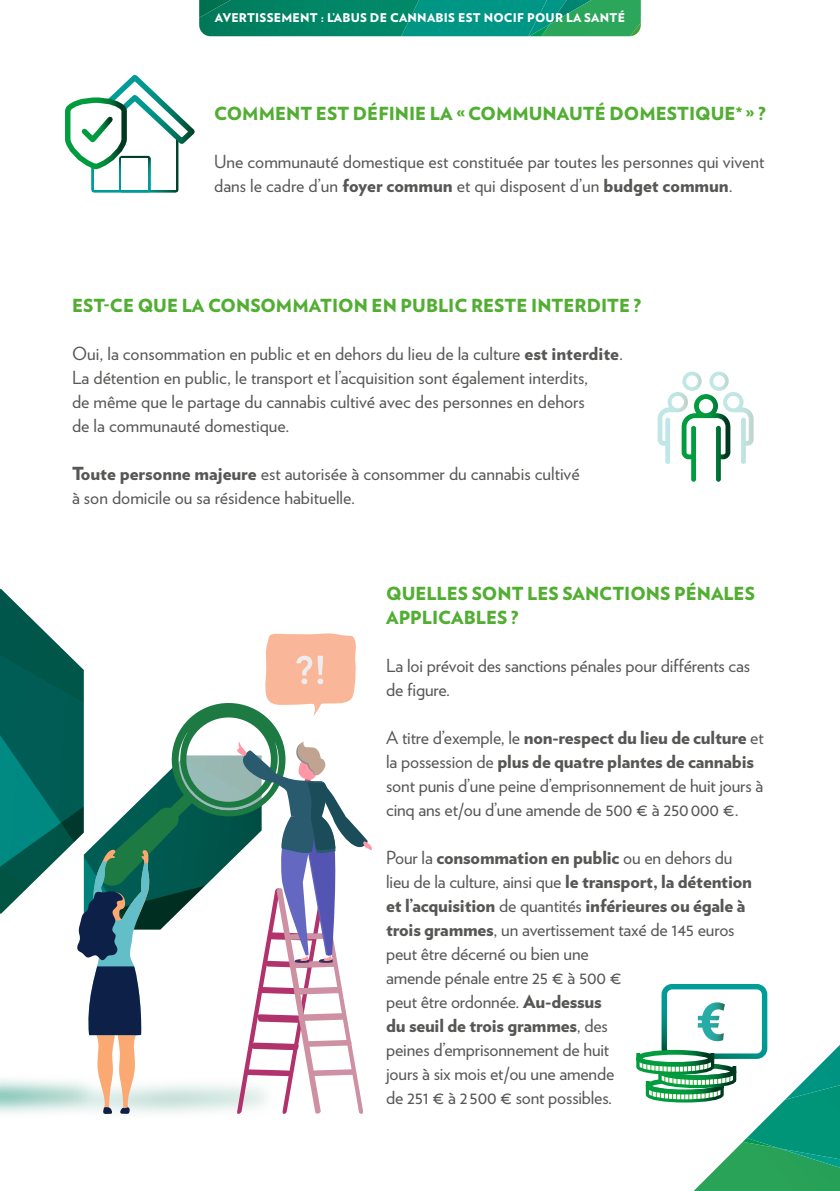
<style>
.page{position:relative;width:840px;height:1191px;background:#fff}
.page>*{position:absolute;margin:0;border:0;box-sizing:border-box;transform-origin:0 0}
.t1{font:18px/24px "Verlag";color:#575756}
.t2{font:900 18px/24px "Verlag";color:#52ae32}
.t3{font:900 12px "Verlag";letter-spacing:.02em;color:#fff}
.s1{font-weight:900}
</style>
<div class="page">
<div style="left:682px;top:371px;width:19px;height:20px;border:4px solid #fff;border-radius:50%"></div>
<div style="left:709px;top:371px;width:19px;height:20px;border:4px solid #fff;border-radius:50%"></div>
<svg style="left:657px;top:392px;width:96px;height:90px"></svg>
<img style="left:704px;top:1143px;width:135px;height:37px">
<div style="left:693px;top:1180px;width:146px;height:11px;background:#29a358"></div>
<img style="left:779px;top:1159px;width:60px;height:8px">
<img style="left:742px;top:1138px;width:4px;height:10px">
<img style="left:800px;top:1046px;width:39px;height:39px">
<img style="left:746px;top:1085px;width:93px;height:74px">
<svg style="left:0;top:588px;width:372px;height:526px"></svg>
<div style="left:91px;top:134px;width:87px;height:59px;background:#fff;border:5px solid #fff"></div>
<div style="left:119px;top:156px;width:32px;height:36px;background:#fff;border:5px solid #fff"></div>
<svg style="left:65px;top:74px;width:130px;height:98px"></svg>
<div style="left:661px;top:984px;width:105px;height:75px;border:5px solid #fff;border-radius:8px"></div>
<svg style="left:697px;top:1002px;width:27px;height:39px"></svg>
<svg style="left:636px;top:1053px;width:102px;height:50px"></svg>
<svg style="left:638px;top:1052px;width:73px;height:12px"></svg>
<div style="left:636px;top:1050px;width:77px;height:16px;border:5px solid #fff;border-radius:50%"></div>
<svg style="left:545px;top:0;width:95px;height:36px;background:#25a261"></svg>
<div style="left:419px;top:0;width:126px;height:36px;background:#009685"></div>
<img style="left:199px;top:0;width:220px;height:36px">
<p class="t3" style="left:215px;top:8px;width:411px">AVERTISSEMENT : L’ABUS DE CANNABIS EST NOCIF POUR LA SANTÉ</p>
<p class="t2" style="left:214px;top:101px;width:552px">COMMENT EST DÉFINIE LA « COMMUNAUTÉ DOMESTIQUE* » ?</p>
<p class="t1" style="left:214px;top:149px;width:551px">Une communauté domestique est constituée par toutes les personnes qui vivent dans le cadre d’un <span class="s1">foyer commun</span> et qui disposent d’un <span class="s1">budget commun</span>.</p>
<p class="t2" style="left:72px;top:293px;width:570px">EST-CE QUE LA CONSOMMATION EN PUBLIC RESTE INTERDITE ?</p>
<p class="t1" style="left:72px;top:341px;width:552px">Oui, la consommation en public et en dehors du lieu de la culture <span class="s1">est interdite</span>.<br>La détention en public, le transport et l’acquisition sont également interdits,<br>de même que le partage du cannabis cultivé avec des personnes en dehors<br>de la communauté domestique.</p>
<p class="t1" style="left:72px;top:461px;width:509px"><span class="s1">Toute personne majeure</span> est autorisée à consommer du cannabis cultivé à son domicile ou sa résidence habituelle.</p>
<p class="t2" style="left:386px;top:581px;width:370px">QUELLES SONT LES SANCTIONS PÉNALES<br>APPLICABLES ?</p>
<p class="t1" style="left:386px;top:653px;width:365px">La loi prévoit des sanctions pénales pour différents cas de figure.</p>
<p class="t1" style="left:386px;top:725px;width:379px">A titre d’exemple, le <span class="s1">non-respect du lieu de culture</span> et la possession de <span class="s1">plus de quatre plantes de cannabis </span>sont punis d’une peine d’emprisonnement de huit jours à cinq ans et/ou d’une amende de 500 € à 250 000 €.</p>
<p class="t1" style="left:386px;top:845px;width:367px">Pour la <span class="s1">consommation en public</span> ou en dehors du lieu de la culture, ainsi que <span class="s1">le transport, la détention et l’acquisition</span> de quantités <span class="s1">inférieures ou égale à trois grammes</span>, un avertissement taxé de 145 euros peut être décerné ou bien une<br>amende pénale entre 25 € à 500 €<br>peut être ordonnée. <span class="s1">Au-dessus<br>du seuil de trois grammes</span>, des<br>peines d’emprisonnement de huit<br>jours à six mois et/ou une amende<br>de 251 € à 2 500 € sont possibles.</p>
</div>
